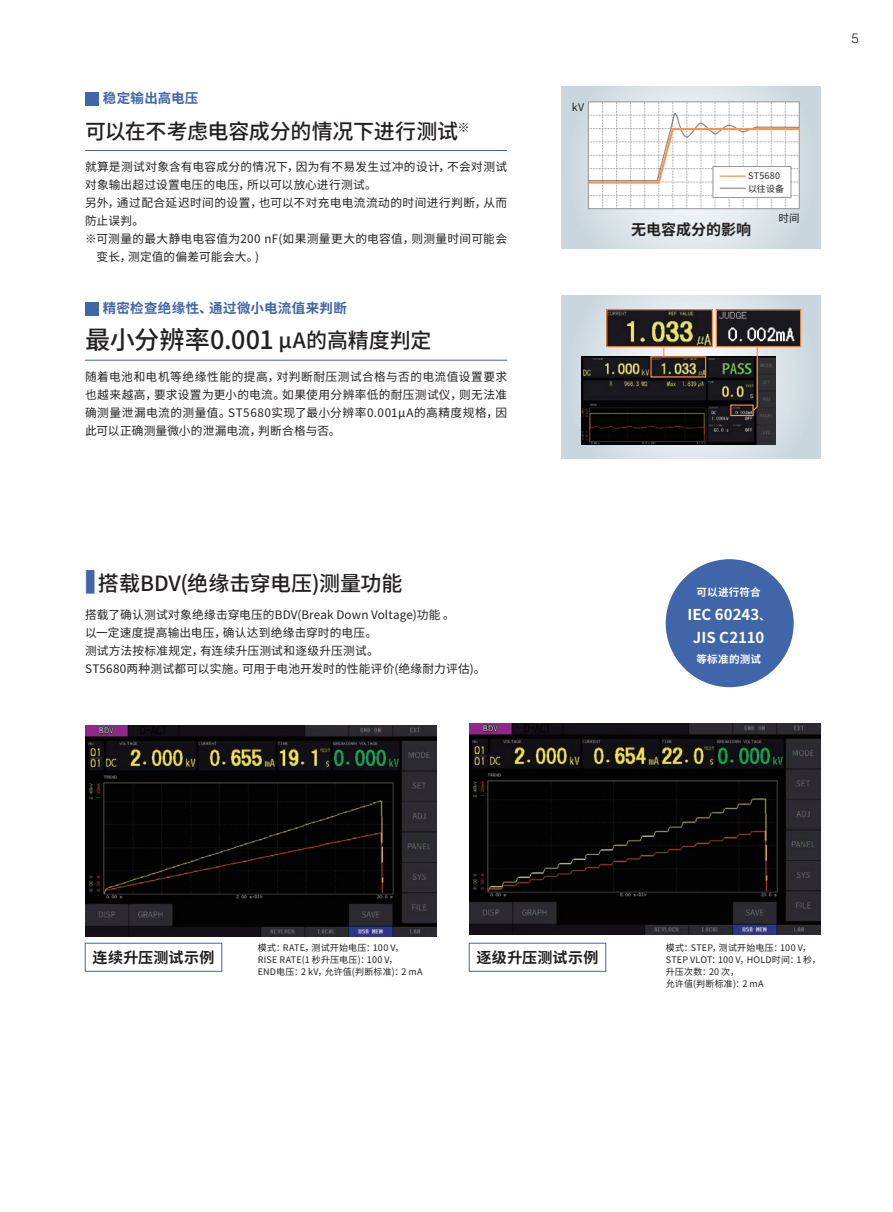
<style>
.page{position:relative;width:893px;height:1212px;background:#fff}
.page>*{position:absolute;margin:0;border:0;box-sizing:border-box;transform-origin:0 0}
.t1{font:500 25.2px "Source Han Sans CN";color:#231f20}
.t2{font:500 21px "Source Han Sans CN";letter-spacing:-.005em;color:#231f20}
.t3{font:700 15px "Source Han Sans CN";color:#fff}
.t4{font:700 15px "Source Han Sans CN";letter-spacing:.025em;color:#231f20}
.t5{font:700 15px "Source Han Sans CN";letter-spacing:.005em;color:#231f20}
.t6{font:700 13.5px "Source Han Sans CN";letter-spacing:.02em;color:#4065a9}
.t7{font:300 13.5px "Helvetica";color:#231f20}
.t8{font:11.7px/18px "Source Han Sans CN";letter-spacing:.02em;color:#231f20}
.t9{font:700 10.5px "Source Han Sans CN";letter-spacing:.03em;color:#fff}
.t10{font:10.5px "Source Han Sans CN";color:#231f20}
.t11{font:9px/12px "Source Han Sans CN";letter-spacing:.025em;color:#231f20}
.s1{font-size:21px}
.s2{font-size:29.4px;color:#4065a9}
.s3{font-size:10.5px}
</style>
<div class="page">
<img style="left:85px;top:725px;width:352px;height:211px">
<img style="left:469px;top:723px;width:352px;height:211px">
<div style="left:666px;top:559px;width:128px;height:128px;background:#4065a9;border-radius:50%"></div>
<div style="left:85px;top:943px;width:137px;height:28px;border:1px solid #4065a9"></div>
<div style="left:469px;top:943px;width:137px;height:28px;border:1px solid #4065a9"></div>
<div style="left:85px;top:92px;width:14px;height:14px;background:#4065a9"></div>
<hr style="left:85px;top:150px;width:422px;height:1px;background:#4065a9">
<div style="left:85px;top:302px;width:14px;height:13px;background:#4065a9"></div>
<hr style="left:85px;top:360px;width:422px;height:1px;background:#4065a9">
<svg style="left:562px;top:296px;width:259px;height:162px;background:#d2dae0"></svg>
<svg style="left:562px;top:86px;width:259px;height:163px;background:#d5dee4"></svg>
<svg style="left:586px;top:102px;width:215px;height:107px"></svg>
<img style="left:581px;top:357px;width:194px;height:88px">
<img style="left:718px;top:311px;width:81px;height:34px">
<div style="left:716px;top:309px;width:85px;height:38px;border:1px solid #f79551"></div>
<img style="left:608px;top:311px;width:103px;height:34px">
<div style="left:606px;top:309px;width:107px;height:38px;border:1px solid #f79551"></div>
<div style="left:730px;top:404px;width:24px;height:12px;border:1px solid #f79551"></div>
<svg style="left:752px;top:346px;width:6px;height:66px"></svg>
<p class="t6" style="left:103px;top:91px;width:97px">稳定输出高电压</p>
<p class="t2" style="left:85px;top:119px;width:386px">可以在不考虑电容成分的情况下进行测试<sup>※</sup></p>
<p class="t8" style="left:85px;top:158px;width:424px">就算是测试对象含有电容成分的情况下，因为有不易发生过冲的设计，不会对测试对象输出超过设置电压的电压，所以可以放心进行测试。</p>
<p class="t8" style="left:85px;top:194px;width:424px">另外，通过配合延迟时间的设置，也可以不对充电电流流动的时间进行判断，从而防止误判。</p>
<p class="t8" style="left:97px;top:230px;width:412px;text-indent:-11px">※可测量的最大静电电容值为200 nF(如果测量更大的电容值，则测量时间可能会变长，测定值的偏差可能会大。)</p>
<p class="t6" style="left:103px;top:300px;width:245px">精密检查绝缘性、通过微小电流值来判断</p>
<p class="t1" style="left:85px;top:326px;width:348px">最小分辨率0.001 <span class="s1">µA的高精度判定</span></p>
<p class="t8" style="left:85px;top:368px;width:424px;text-align:justify">随着电池和电机等绝缘性能的提高，对判断耐压测试合格与否的电流值设置要求也越来越高，要求设置为更小的电流。如果使用分辨率低的耐压测试仪，则无法准确测量泄漏电流的测量值。ST5680实现了最小分辨率0.001μA的高精度规格，因此可以正确测量微小的泄漏电流，判断合格与否。</p>
<p class="t2" style="left:85px;top:571px;width:319px"><span class="s2">■</span> 搭载BDV(绝缘击穿电压)测量功能</p>
<p class="t8" style="left:85px;top:606px;width:371px">搭载了确认测试对象绝缘击穿电压的BDV(Break Down Voltage)功能 。</p>
<p class="t8" style="left:85px;top:624px;width:294px">以一定速度提高输出电压，确认达到绝缘击穿时的电压。</p>
<p class="t8" style="left:85px;top:642px;width:295px">测试方法按标准规定，有连续升压测试和逐级升压测试。</p>
<p class="t8" style="left:85px;top:660px;width:402px">ST5680两种测试都可以实施。可用于电池开发时的性能评价(绝缘耐力评估)。</p>
<p class="t10" style="left:572px;top:101px;width:14px">kV</p>
<p class="t11" style="left:748px;top:170px;width:34px">ST5680</p>
<p class="t11" style="left:748px;top:183px;width:38px">以往设备</p>
<p class="t10" style="left:778px;top:212px;width:23px">时间</p>
<p class="t5" style="left:631px;top:221px;width:121px">无电容成分的影响</p>
<p class="t7" style="left:851px;top:29px;width:9px">5</p>
<p class="t9" style="left:697px;top:586px;width:66px">可以进行符合</p>
<p class="t3" style="left:687px;top:606px;width:84px">IEC 60243<span class="s3">、</span></p>
<p class="t3" style="left:693px;top:629px;width:73px">JIS C2110</p>
<p class="t9" style="left:696px;top:653px;width:66px">等标准的测试</p>
<p class="t11" style="left:258px;top:942px;width:166px">模式：RATE，测试开始电压：100 V，<br>RISE RATE(1 秒升压电压)：100 V，<br>END电压：2 kV，允许值(判断标准)：2 mA</p>
<p class="t11" style="left:666px;top:942px;width:156px">模式：STEP，测试开始电压：100 V，<br>STEP VLOT：100 V，HOLD时间：1 秒，升压次数：20 次，<br>允许值(判断标准)：2 mA</p>
<p class="t4" style="left:92px;top:949px;width:124px">连续升压测试示例</p>
<p class="t4" style="left:476px;top:949px;width:124px">逐级升压测试示例</p>
</div>
